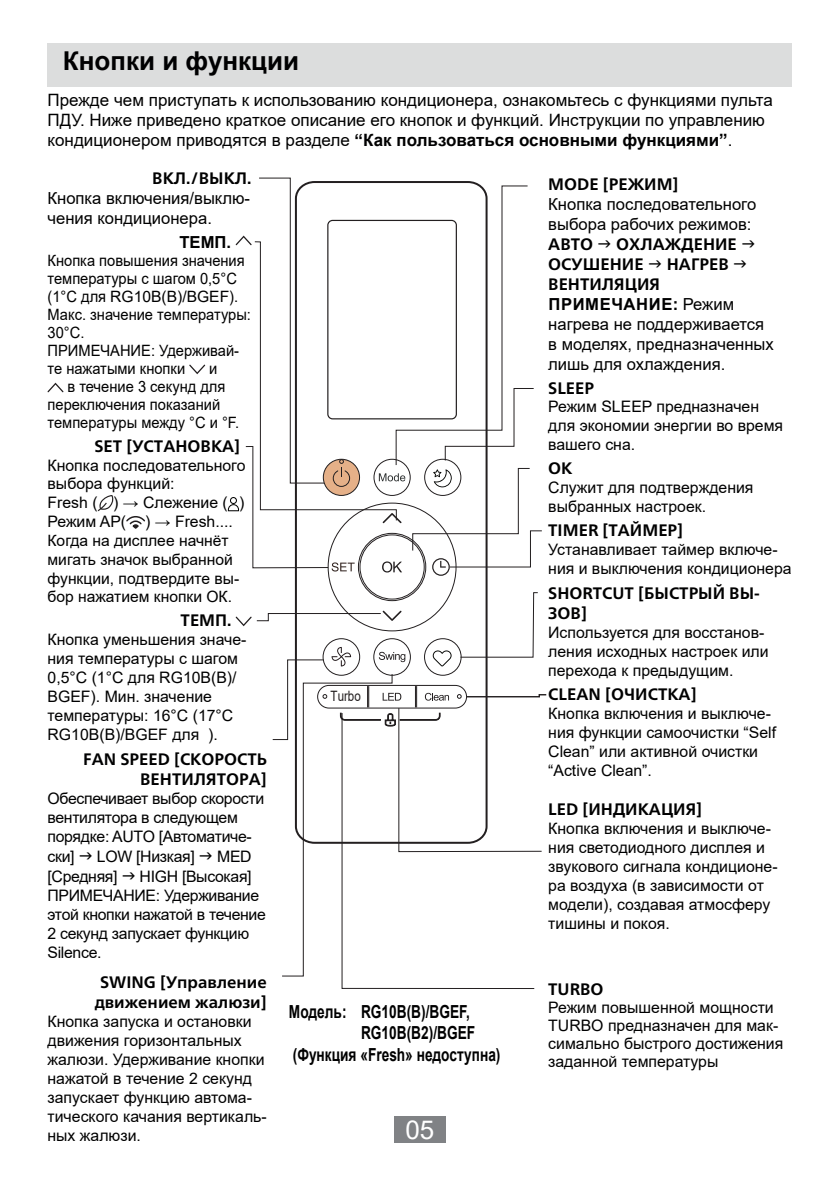
<style>
.page{position:relative;width:840px;height:1191px;background:#fff}
.page>*{position:absolute;margin:0;border:0;box-sizing:border-box;transform-origin:0 0}
.t1{font:700 26px "Arial";color:#000001}
.t2{font:26px "Arial";color:#fff}
.t3{font:700 18px "Arial";color:#000001;scale:.76 1}
.t4{font:17px/20.4px "Arial";color:#000001}
.t5{font:700 16.6px/20px "Frutiger Neue LTW1 G";color:#000001}
.t6{font:16.6px/20px "Arial";color:#000001}
.t7{font:700 16.6px "Arial";color:#000001}
.t8{font:15.8px/19px "Arial";color:#000001}
.t9{font:15.8px/19px "Arial";letter-spacing:-.02em;color:#000001}
.t10{font:15.6px/18px "Arial";color:#000001;scale:.94 1}
.t11{font:15.6px/18.8px "Arial";color:#000001}
.t12{font:14.2px "Arial";color:#231f20;scale:.81 1}
.s1{font-weight:700}
</style>
<div class="page">
<div style="left:48px;top:43px;width:743px;height:43px;background:#dcdddd"></div>
<svg style="left:235px;top:616px;width:10px;height:10px"></svg>
<svg style="left:235px;top:235px;width:10px;height:10px"></svg>
<svg style="left:189px;top:364px;width:16px;height:10px"></svg>
<svg style="left:47px;top:383px;width:16px;height:9px"></svg>
<svg style="left:98px;top:495px;width:16px;height:16px"></svg>
<svg style="left:228px;top:497px;width:11px;height:14px"></svg>
<svg style="left:126px;top:516px;width:19px;height:13px"></svg>
<div style="left:394px;top:1116px;width:51px;height:26px;background:#808285"></div>
<svg style="left:245px;top:177px;width:289px;height:564px"></svg>
<svg style="left:294px;top:180px;width:194px;height:278px"></svg>
<div style="left:327px;top:220px;width:129px;height:199px;border:1px solid #231f20;border-radius:5px"></div>
<svg style="left:271px;top:530px;width:10px;height:210px"></svg>
<svg style="left:341px;top:977px;width:194px;height:12px"></svg>
<svg style="left:281px;top:458px;width:266px;height:519px"></svg>
<h1 class="t1" style="left:63px;top:42px;width:238px">Кнопки и функции</h1>
<p class="t4" style="left:48px;top:89px;width:726px">Прежде чем приступать к использованию кондиционера, ознакомьтесь с функциями пульта<br>ПДУ. Ниже приведено краткое описание его кнопок и функций. Инструкции по управлению кондиционером приводятся в разделе <span class="s1">“Как пользоваться основными функциями”</span>.</p>
<p class="t5" style="left:152px;top:168px;width:101px">ВКЛ./ВЫКЛ.</p>
<p class="t6" style="left:48px;top:188px;width:204px">Кнопка включения/выклю&shy;чения кондиционера.</p>
<p class="t7" style="left:179px;top:231px;width:51px">ТЕМП.</p>
<p class="t10" style="left:48px;top:252px;width:218px">Кнопка повышения значения температуры с шагом 0,5°C (1°С для RG10B(B)/BGEF).<br>Макс. значение температуры:<br>30°C.<br>ПРИМЕЧАНИЕ: Удерживай&shy;те нажатыми кнопки</p>
<p class="t10" style="left:209px;top:360px;width:10px">и</p>
<p class="t10" style="left:67px;top:378px;width:169px">в течение 3 секунд для</p>
<p class="t10" style="left:48px;top:396px;width:185px">переключения показаний</p>
<p class="t10" style="left:48px;top:414px;width:205px">температуры между °C и °F.</p>
<p class="t5" style="left:94px;top:435px;width:147px">SET [УСТАНОВКА]</p>
<p class="t8" style="left:48px;top:455px;width:199px">Кнопка последовательного выбора функций:<br>Fresh ( ) → Слежение ( )<br>Режим AP( ) → Fresh....</p>
<p class="t11" style="left:48px;top:531px;width:193px">Когда на дисплее начнёт мигать значок выбранной функции, подтвердите вы&shy;бор нажатием кнопки ОК.</p>
<p class="t5" style="left:180px;top:610px;width:52px">ТЕМП.</p>
<p class="t8" style="left:48px;top:630px;width:200px">Кнопка уменьшения значе&shy;ния температуры с шагом<br>0,5°C (1°C для RG10B(B)/<br>BGEF). Мин. значение температуры: 16°C (17°C<br>RG10B(B)/BGEF для ).</p>
<p class="t5" style="left:83px;top:749px;width:185px;text-align:right">FAN SPEED [СКОРОСТЬ<br>ВЕНТИЛЯТОРА]</p>
<p class="t9" style="left:48px;top:789px;width:218px">Обеспечивает выбор скорости вентилятора в следующем порядке: AUTO [Автоматиче&shy;ски]</p>
<p class="t9" style="left:97px;top:846px;width:99px">LOW [Низкая]</p>
<p class="t8" style="left:217px;top:846px;width:36px">MED</p>
<p class="t9" style="left:48px;top:866px;width:71px">[Средняя]</p>
<p class="t9" style="left:48px;top:866px;width:220px;text-indent:92px">HIGH [Высокая]<br>ПРИМЕЧАНИЕ: Удерживание этой кнопки нажатой в течение<br>2 секунд запускает функцию<br>Silence.</p>
<p class="t5" style="left:95px;top:972px;width:173px;text-align:center">SWING [Управление движением жалюзи]</p>
<p class="t8" style="left:48px;top:1011px;width:220px">Кнопка запуска и остановки движения горизонтальных жалюзи. Удерживание кнопки нажатой в течение 2 секунд запускает функцию автома&shy;тического качания вертикаль&shy;ных жалюзи.</p>
<p class="t12" style="left:330px;top:686px;width:39px">Turbo</p>
<p class="t3" style="left:289px;top:998px;width:239px">Модель: RG10B(B)/BGEF,</p>
<p class="t3" style="left:361px;top:1020px;width:152px">RG10B(B2)/BGEF</p>
<p class="t3" style="left:292px;top:1041px;width:275px">(Функция «Fresh» недоступна)</p>
<h1 class="t2" style="left:405px;top:1111px;width:30px">05</h1>
<p class="t5" style="left:548px;top:174px;width:132px">MODE [РЕЖИМ]</p>
<p class="t6" style="left:548px;top:194px;width:209px">Кнопка последовательного выбора рабочих режимов:</p>
<p class="t5" style="left:548px;top:234px;width:46px">АВТО</p>
<p class="t5" style="left:548px;top:234px;width:190px;text-indent:68px">ОХЛАЖДЕНИЕ<br>ОСУШЕНИЕ</p>
<p class="t5" style="left:666px;top:254px;width:63px">НАГРЕВ</p>
<p class="t5" style="left:548px;top:274px;width:113px">ВЕНТИЛЯЦИЯ</p>
<p class="t6" style="left:548px;top:294px;width:227px"><span class="s1">ПРИМЕЧАНИЕ:</span> Режим нагрева не поддерживается в моделях, предназначенных лишь для охлаждения.</p>
<p class="t5" style="left:548px;top:377px;width:47px">SLEEP</p>
<p class="t8" style="left:548px;top:397px;width:236px">Режим SLEEP предназначен для экономии энергии во время вашего сна.</p>
<p class="t5" style="left:548px;top:458px;width:26px">OK</p>
<p class="t8" style="left:548px;top:478px;width:207px">Служит для подтверждения выбранных настроек.</p>
<p class="t5" style="left:548px;top:520px;width:136px">TIMER [ТАЙМЕР]</p>
<p class="t8" style="left:548px;top:540px;width:245px">Устанавливает таймер включе&shy;ния и выключения кондиционера</p>
<p class="t5" style="left:548px;top:583px;width:213px">SHORTCUT [БЫСТРЫЙ ВЫ-<br>ЗОВ]</p>
<p class="t8" style="left:548px;top:623px;width:222px">Используется для восстанов&shy;ления исходных настроек или перехода к предыдущим.</p>
<p class="t5" style="left:548px;top:684px;width:150px">CLEAN [ОЧИСТКА]</p>
<p class="t8" style="left:548px;top:704px;width:229px">Кнопка включения и выключе&shy;ния функции самоочистки “Self<br>Clean” или активной очистки “Active Clean”.</p>
<p class="t5" style="left:548px;top:799px;width:155px">LED [ИНДИКАЦИЯ]</p>
<p class="t8" style="left:548px;top:819px;width:231px">Кнопка включения и выключе&shy;ния светодиодного дисплея и звукового сигнала кондиционе&shy;ра воздуха (в зависимости от модели), создавая атмосферу тишины и покоя.</p>
<p class="t5" style="left:548px;top:978px;width:57px">TURBO</p>
<p class="t8" style="left:548px;top:998px;width:236px;line-height:18px">Режим повышенной мощности<br>TURBO предназначен для мак&shy;симально быстрого достижения заданной температуры</p>
</div>
